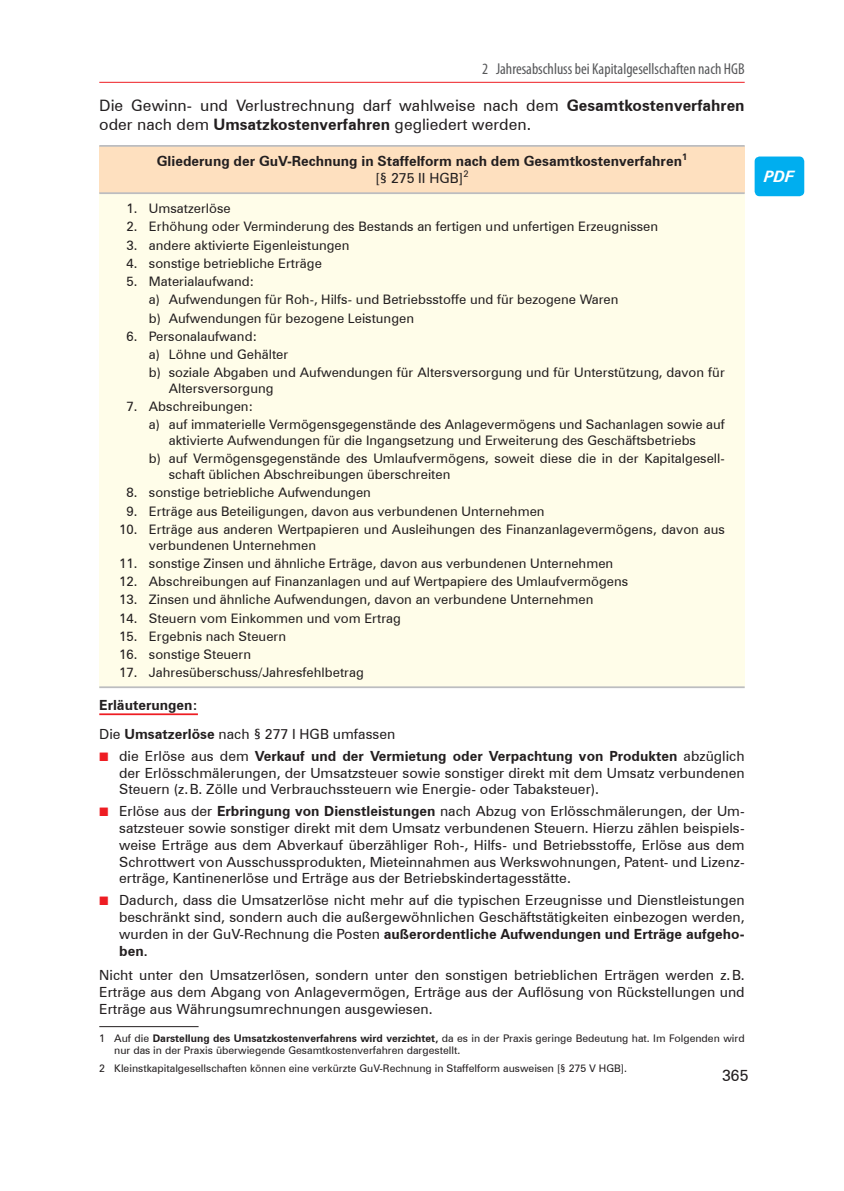
<style>
.page{position:relative;width:844px;height:1191px;background:#fff}
.page>*{position:absolute;margin:0;border:0;box-sizing:border-box;transform-origin:0 0}
.Fließtext{font:15.75px/18.9px "Zurich BT";color:#231f20}
.Kolumnentitel_rechts{font:condensed 15.75px "Myriad Pro";color:#57585a}
.Grundtext_hbf-Mitte{font:italic 700 15.75px "Zurich BT";color:#fff}
.Fließtext-8_pt{font:14px/16.8px "Zurich BT";color:#231f20;text-align:justify}
.Fließtext-2{font:700 14px/16.8px "Zurich BT";color:#231f20;text-align:center}
.Erlaeuterungen{font:700 14px "Zurich BT";color:#231f20}
.Fließtext-8_pt-2{font:13.12px/15.8px "Zurich BT";color:#231f20}
.Fußnote{font:10.5px/12.6px "Zurich BT";color:#231f20}
.s1{font-weight:700}
.s2{font-weight:400}
.s3{font-family:"Uni Math";font-size:12.25px;color:#ee1d23}
</style>
<div class="page">
<hr style="left:99px;top:82px;width:645px;height:1px;background:#ee1d23">
<hr style="left:99px;top:713px;width:99px;height:2px;background:#ee1d23">
<div style="left:99px;top:146px;width:645px;height:47px;background:#fee0bf"></div>
<div style="left:99px;top:193px;width:645px;height:494px;background:#fffde9"></div>
<hr style="left:99px;top:145px;width:645px;height:2px;background:#bcbdc0">
<hr style="left:99px;top:192px;width:645px;height:2px;background:#bcbdc0">
<hr style="left:99px;top:686px;width:645px;height:2px;background:#bcbdc0">
<hr style="left:99px;top:1026px;width:99px;height:1px;background:#231f20">
<div style="left:754px;top:156px;width:50px;height:40px;background:#00aeef;border-radius:5px"></div>
<p class="Kolumnentitel_rechts" style="left:482px;top:61px;width:264px">2 Jahresabschluss bei Kapitalgesellschaften nach HGB</p>
<p class="Fließtext" style="left:99px;top:96px;width:646px">Die Gewinn- und Verlustrechnung darf wahlweise nach dem <span class="s1">Gesamtkostenverfahren </span>oder nach dem <span class="s1">Umsatzkostenverfahren</span> gegliedert werden.</p>
<p class="Fließtext-2" style="left:157px;top:153px;width:531px">Gliederung der GuV-Rechnung in Staffelform nach dem Gesamtkostenverfahren<sup>1 </sup><span class="s2">[§ 275 II HGB]</span><sup>2</sup></p>
<p class="Fließtext-8_pt-2" style="left:126px;top:200px;width:106px">1. Umsatzerlöse</p>
<p class="Fließtext-8_pt-2" style="left:126px;top:219px;width:533px">2. Erhöhung oder Verminderung des Bestands an fertigen und unfertigen Erzeugnissen</p>
<p class="Fließtext-8_pt-2" style="left:126px;top:237px;width:224px">3. andere aktivierte Eigenleistungen</p>
<p class="Fließtext-8_pt-2" style="left:126px;top:255px;width:197px">4. sonstige betriebliche Erträge</p>
<p class="Fließtext-8_pt-2" style="left:126px;top:273px;width:129px">5. Materialaufwand:</p>
<p class="Fließtext-8_pt-2" style="left:149px;top:292px;width:471px">a) Aufwendungen für Roh-, Hilfs- und Betriebsstoffe und für bezogene Waren</p>
<p class="Fließtext-8_pt-2" style="left:149px;top:310px;width:266px">b) Aufwendungen für bezogene Leistungen</p>
<p class="Fließtext-8_pt-2" style="left:126px;top:328px;width:132px">6. Personalaufwand:</p>
<p class="Fließtext-8_pt-2" style="left:149px;top:346px;width:141px">a) Löhne und Gehälter</p>
<p class="Fließtext-8_pt-2" style="left:169px;top:364px;width:557px;text-indent:-20px">b) soziale Abgaben und Aufwendungen für Altersversorgung und für Unterstützung, davon für<br>Altersversorgung</p>
<p class="Fließtext-8_pt-2" style="left:126px;top:398px;width:128px">7. Abschreibungen:</p>
<p class="Fließtext-8_pt-2" style="left:169px;top:417px;width:557px;text-indent:-20px">a) auf immaterielle Vermögensgegenstände des Anlagevermögens und Sachanlagen sowie auf aktivierte Aufwendungen für die Ingangsetzung und Erweiterung des Geschäftsbetriebs</p>
<p class="Fließtext-8_pt-2" style="left:169px;top:451px;width:557px;text-indent:-20px">b) auf Vermögensgegenstände des Umlaufvermögens, soweit diese die in der Kapitalgesell&shy;schaft üblichen Abschreibungen überschreiten</p>
<p class="Fließtext-8_pt-2" style="left:126px;top:485px;width:246px">8. sonstige betriebliche Aufwendungen</p>
<p class="Fließtext-8_pt-2" style="left:126px;top:503px;width:419px">9. Erträge aus Beteiligungen, davon aus verbundenen Unternehmen</p>
<p class="Fließtext-8_pt-2" style="left:149px;top:521px;width:577px;text-indent:-30px">10. Erträge aus anderen Wertpapieren und Ausleihungen des Finanzanlagevermögens, davon aus verbundenen Unternehmen</p>
<p class="Fließtext-8_pt-2" style="left:119px;top:555px;width:495px">11. sonstige Zinsen und ähnliche Erträge, davon aus verbundenen Unternehmen</p>
<p class="Fließtext-8_pt-2" style="left:119px;top:573px;width:510px">12. Abschreibungen auf Finanzanlagen und auf Wertpapiere des Umlaufvermögens</p>
<p class="Fließtext-8_pt-2" style="left:119px;top:592px;width:475px">13. Zinsen und ähnliche Aufwendungen, davon an verbundene Unternehmen</p>
<p class="Fließtext-8_pt-2" style="left:119px;top:610px;width:283px">14. Steuern vom Einkommen und vom Ertrag</p>
<p class="Fließtext-8_pt-2" style="left:119px;top:628px;width:168px">15. Ergebnis nach Steuern</p>
<p class="Fließtext-8_pt-2" style="left:119px;top:646px;width:133px">16. sonstige Steuern</p>
<p class="Fließtext-8_pt-2" style="left:119px;top:664px;width:246px">17. Jahresüberschuss/Jahresfehlbetrag</p>
<p class="Erlaeuterungen" style="left:99px;top:696px;width:100px">Erläuterungen:</p>
<p class="Fließtext-8_pt" style="left:99px;top:725px;width:297px">Die <span class="s1">Umsatzerlöse</span> nach § 277 I HGB umfassen</p>
<p class="Fließtext-8_pt" style="left:119px;top:747px;width:627px;text-indent:-20px"><span class="s3">■</span> die Erlöse aus dem <span class="s1">Verkauf und der Vermietung oder Verpachtung von Produkten</span> abzüglich der Erlösschmälerungen, der Umsatzsteuer sowie sonstiger direkt mit dem Umsatz verbundenen Steuern (z.B. Zölle und Verbrauchssteuern wie Energie- oder Tabaksteuer).</p>
<p class="Fließtext-8_pt" style="left:119px;top:802px;width:627px;text-indent:-20px"><span class="s3">■</span> Erlöse aus der <span class="s1">Erbringung von Dienstleistungen</span> nach Abzug von Erlösschmälerungen, der Um&shy;satzsteuer sowie sonstiger direkt mit dem Umsatz verbundenen Steuern. Hierzu zählen beispiels&shy;weise Erträge aus dem Abverkauf überzähliger Roh-, Hilfs- und Betriebsstoffe, Erlöse aus dem Schrottwert von Ausschussprodukten, Mieteinnahmen aus Werkswohnungen, Patent- und Lizenz&shy;erträge, Kantinenerlöse und Erträge aus der Betriebskindertagesstätte.</p>
<p class="Fließtext-8_pt" style="left:119px;top:891px;width:627px;text-indent:-20px"><span class="s3">■</span> Dadurch, dass die Umsatzerlöse nicht mehr auf die typischen Erzeugnisse und Dienstleistungen beschränkt sind, sondern auch die außergewöhnlichen Geschäftstätigkeiten einbezogen werden, wurden in der GuV-Rechnung die Posten <span class="s1">außerordentliche Aufwendungen und Erträge aufgeho&shy;ben.</span></p>
<p class="Fließtext-8_pt" style="left:99px;top:966px;width:646px">Nicht unter den Umsatzerlösen, sondern unter den sonstigen betrieblichen Erträgen werden z.B.<br>Erträge aus dem Abgang von Anlagevermögen, Erträge aus der Auflösung von Rückstellungen und Erträge aus Währungsumrechnungen ausgewiesen.</p>
<p class="Fußnote" style="left:114px;top:1031px;width:632px;text-indent:-15px">1 Auf die <span class="s1">Darstellung des Umsatzkostenverfahrens wird verzichtet,</span> da es in der Praxis geringe Bedeutung hat. Im Folgenden wird nur das in der Praxis überwiegende Gesamtkostenverfahren dargestellt.</p>
<p class="Fußnote" style="left:99px;top:1061px;width:529px">2 Kleinstkapitalgesellschaften können eine verkürzte GuV-Rechnung in Staffelform ausweisen [§ 275 V HGB].</p>
<p class="Fließtext" style="left:722px;top:1066px;width:28px">365</p>
<p class="Grundtext_hbf-Mitte" style="left:763px;top:167px;width:32px">PDF</p>
</div>
